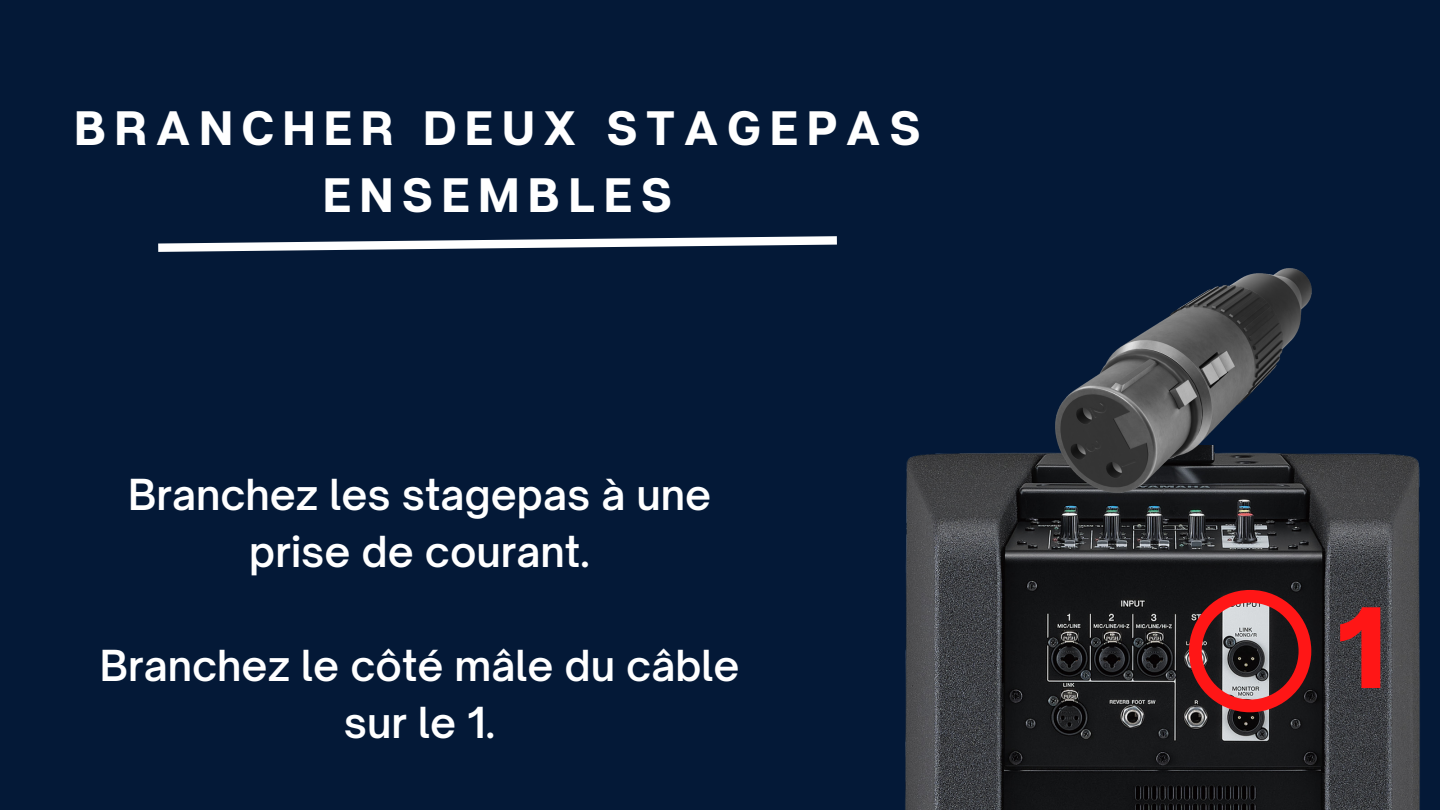
<style>
.page{position:relative;width:1440px;height:810px;background:#041937}
.page>*{position:absolute;margin:0;border:0;box-sizing:border-box;transform-origin:0 0}
.t1{font:900 105.9px "Open Sauce One";color:#ff1616}
.t2{font:700 48.2px/67.3px "Articulat CF";letter-spacing:.18em;color:#fff;text-align:center}
.t3{font:600 40.9px/57px "Open Sauce One";color:#fff;text-align:center}
</style>
<div class="page">
<svg style="left:158px;top:236px;width:679px;height:16px"></svg>
<img style="left:905px;top:452px;width:515px;height:358px">
<svg style="left:1189px;top:590px;width:122px;height:122px;background:#823f40"></svg>
<img style="left:1055px;top:269px;width:257px;height:223px">
<p class="t2" style="left:74px;top:93px;width:848px">BRANCHER DEUX STAGEPAS<br>ENSEMBLES</p>
<p class="t3" style="left:128px;top:466px;width:585px">Branchez les stagepas à une prise de courant.</p>
<p class="t3" style="left:100px;top:637px;width:641px">Branchez le côté mâle du câble sur le 1.</p>
<p class="t1" style="left:1337px;top:582px;width:51px">1</p>
</div>
